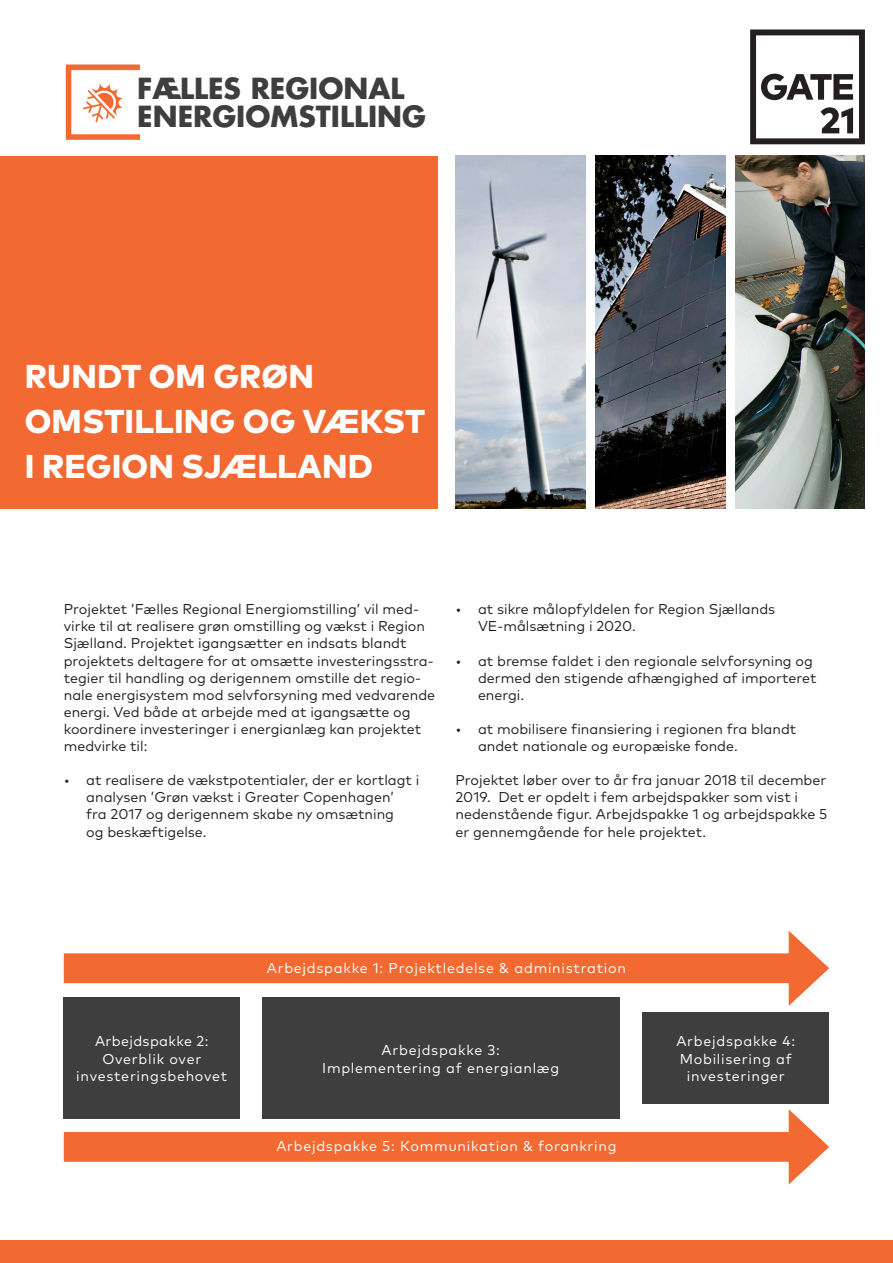
<style>
.page{position:relative;width:893px;height:1263px;background:#fff}
.page>*{position:absolute;margin:0;border:0;box-sizing:border-box;transform-origin:0 0}
.Citat{font:800 33px/45px "Mark Pro";letter-spacing:.005em;color:#fff}
.t1{font:700 28.35px/27.3px "Futura Std";color:#3e3e3f}
.t2{font:14.25px/17.1px "Mark Pro";color:#231f20}
.t3{font:14.25px "Mark Pro";letter-spacing:.05em;color:#fff}
.t4{font:14.25px "Mark Pro";letter-spacing:.025em;color:#fff}
</style>
<div class="page">
<div style="left:0;top:156px;width:437px;height:353px;background:#f26a32"></div>
<img style="left:455px;top:156px;width:130px;height:353px">
<img style="left:595px;top:156px;width:130px;height:353px">
<img style="left:735px;top:156px;width:130px;height:353px">
<div style="left:0;top:1241px;width:893px;height:22px;background:#f26a32"></div>
<svg style="left:750px;top:29px;width:115px;height:115px"></svg>
<img style="left:65px;top:64px;width:74px;height:76px">
<svg style="left:76px;top:75px;width:55px;height:55px"></svg>
<div style="left:64px;top:953px;width:739px;height:30px;background:#f26a32"></div>
<svg style="left:789px;top:931px;width:40px;height:75px"></svg>
<div style="left:64px;top:1132px;width:739px;height:30px;background:#f26a32"></div>
<svg style="left:789px;top:1109px;width:40px;height:75px"></svg>
<div style="left:642px;top:1012px;width:187px;height:92px;background:#3e3e3f"></div>
<div style="left:64px;top:997px;width:176px;height:122px;background:#3e3e3f"></div>
<div style="left:262px;top:997px;width:357px;height:122px;background:#3e3e3f"></div>
<h2 class="t1" style="left:137px;top:75px;width:290px">FÆLLES REGIONAL<br>ENERGIOMSTILLING</h2>
<p class="Citat" style="left:25px;top:351px;width:402px">RUNDT OM GRØN<br>OMSTILLING OG VÆKST<br>I REGION SJÆLLAND</p>
<p class="t2" style="left:64px;top:599px;width:373px">Projektet ’Fælles Regional Energiomstilling’ vil med&shy;virke til at realisere grøn omstilling og vækst i Region Sjælland. Projektet igangsætter en indsats blandt projektets deltagere for at omsætte investeringsstra&shy;tegier til handling og derigennem omstille det regio&shy;nale energisystem mod selvforsyning med vedvarende energi. Ved både at arbejde med at igangsætte og koordinere investeringer i energianlæg kan projektet medvirke til:</p>
<p class="t2" style="left:86px;top:770px;width:335px;text-indent:-23px">• at realisere de vækstpotentialer, der er kortlagt i analysen ’Grøn vækst i Greater Copenhagen’<br>fra 2017 og derigennem skabe ny omsætning<br>og beskæftigelse.</p>
<p class="t2" style="left:478px;top:599px;width:299px;text-indent:-23px">• at sikre målopfyldelen for Region Sjællands<br>VE-målsætning i 2020.</p>
<p class="t2" style="left:478px;top:651px;width:340px;text-indent:-23px">• at bremse faldet i den regionale selvforsyning og dermed den stigende afhængighed af importeret energi.</p>
<p class="t2" style="left:478px;top:719px;width:320px;text-indent:-23px">• at mobilisere finansiering i regionen fra blandt andet nationale og europæiske fonde.</p>
<p class="t2" style="left:455px;top:770px;width:373px">Projektet løber over to år fra januar 2018 til december 2019. Det er opdelt i fem arbejdspakker som vist i nedenstående figur. Arbejdspakke 1 og arbejdspakke 5 er gennemgående for hele projektet.</p>
<p class="t4" style="left:95px;top:1031px;width:115px">Arbejdspakke 2:</p>
<p class="t3" style="left:102px;top:1048px;width:100px">Overblik over</p>
<p class="t3" style="left:76px;top:1065px;width:152px">investeringsbehovet</p>
<p class="t3" style="left:267px;top:957px;width:361px">Arbejdspakke 1: Projektledelse &amp; administration</p>
<p class="t3" style="left:382px;top:1039px;width:120px">Arbejdspakke 3:</p>
<p class="t3" style="left:322px;top:1057px;width:238px">Implementering af energianlæg</p>
<p class="t3" style="left:276px;top:1135px;width:342px">Arbejdspakke 5: Kommunikation &amp; forankring</p>
<p class="t3" style="left:676px;top:1031px;width:120px">Arbejdspakke 4:</p>
<p class="t3" style="left:680px;top:1048px;width:114px">Mobilisering af</p>
<p class="t3" style="left:687px;top:1065px;width:99px">investeringer</p>
</div>
